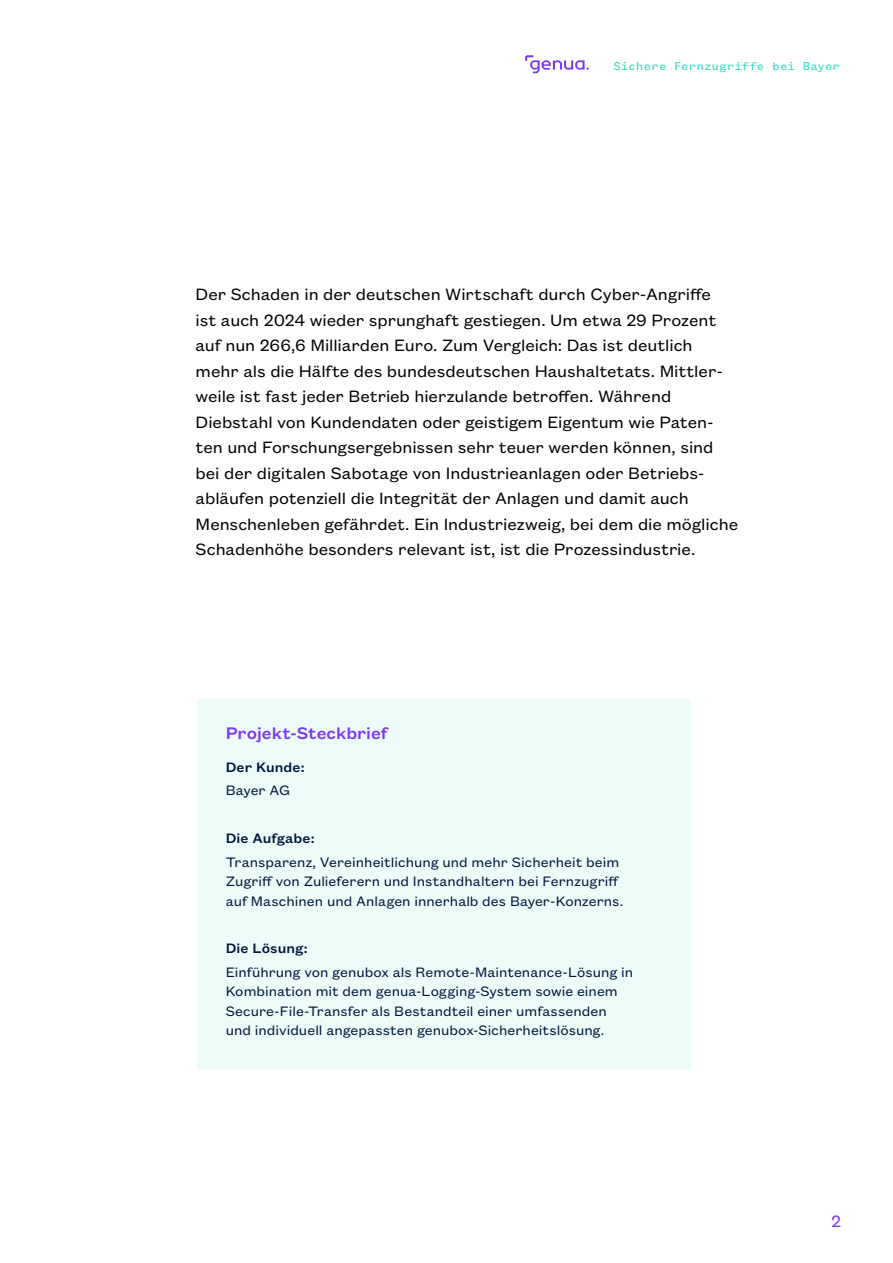
<style>
.page{position:relative;width:893px;height:1263px;background:#fff}
.page>*{position:absolute;margin:0;border:0;box-sizing:border-box;transform-origin:0 0}
.Helvetica_Neue_obli_7_5{font:500 18.45px "Founders Grotesk Text";letter-spacing:-.005em;color:#7d38f0}
.t1{font:18px/25.5px "Founders Grotesk Text";letter-spacing:-.005em;color:#000}
.t2{font:18px "Founders Grotesk Mono";color:#7d38f0}
.Helvetica_Neue_obli_7_5-2{font:15px/19.5px "Founders Grotesk Text";letter-spacing:.005em;color:#00163b}
.Helvetica_Neue_obli_7_5-3{font:500 15px "Founders Grotesk Text";letter-spacing:.005em;color:#00163b}
.t3{font:12.3px "Founders Grotesk Mono";color:#28d7b9}
</style>
<div class="page">
<svg style="left:525px;top:55px;width:64px;height:18px"></svg>
<div style="left:197px;top:699px;width:493px;height:371px;background:#eefcf9"></div>
<p class="t3" style="left:613px;top:59px;width:228px">Sichere Fernzugriffe bei Bayer</p>
<p class="t1" style="left:196px;top:280px;width:544px">Der Schaden in der deutschen Wirtschaft durch Cyber-Angriffe<br>ist auch 2024 wieder sprunghaft gestiegen. Um etwa 29 Prozent auf nun 266,6 Milliarden Euro. Zum Vergleich: Das ist deutlich mehr als die Hälfte des bundesdeutschen Haushaltetats. Mittler&shy;weile ist fast jeder Betrieb hierzulande betroffen. Während Diebstahl von Kundendaten oder geistigem Eigentum wie Paten&shy;ten und Forschungsergebnissen sehr teuer werden können, sind bei der digitalen Sabotage von Industrieanlagen oder Betriebs&shy;abläufen potenziell die Integrität der Anlagen und damit auch Menschenleben gefährdet. Ein Industriezweig, bei dem die mögliche Schadenhöhe besonders relevant ist, ist die Prozessindustrie.</p>
<p class="Helvetica_Neue_obli_7_5" style="left:226px;top:721px;width:163px">Projekt-Steckbrief</p>
<p class="Helvetica_Neue_obli_7_5-3" style="left:226px;top:756px;width:80px">Der Kunde:</p>
<p class="Helvetica_Neue_obli_7_5-2" style="left:226px;top:780px;width:66px">Bayer AG</p>
<p class="Helvetica_Neue_obli_7_5-3" style="left:226px;top:828px;width:90px">Die Aufgabe:</p>
<p class="Helvetica_Neue_obli_7_5-2" style="left:226px;top:851px;width:399px">Transparenz, Vereinheitlichung und mehr Sicherheit beim<br>Zugriff von Zulieferern und Instandhaltern bei Fernzugriff auf Maschinen und Anlagen innerhalb des Bayer-Konzerns.</p>
<p class="Helvetica_Neue_obli_7_5-3" style="left:226px;top:938px;width:83px">Die Lösung:</p>
<p class="Helvetica_Neue_obli_7_5-2" style="left:226px;top:961px;width:409px">Einführung von genubox als Remote-Maintenance-Lösung in Kombination mit dem genua-Logging-System sowie einem Secure-File-Transfer als Bestandteil einer umfassenden und individuell angepassten genubox-Sicherheitslösung.</p>
<p class="t2" style="left:831px;top:1211px;width:13px">2</p>
</div>
